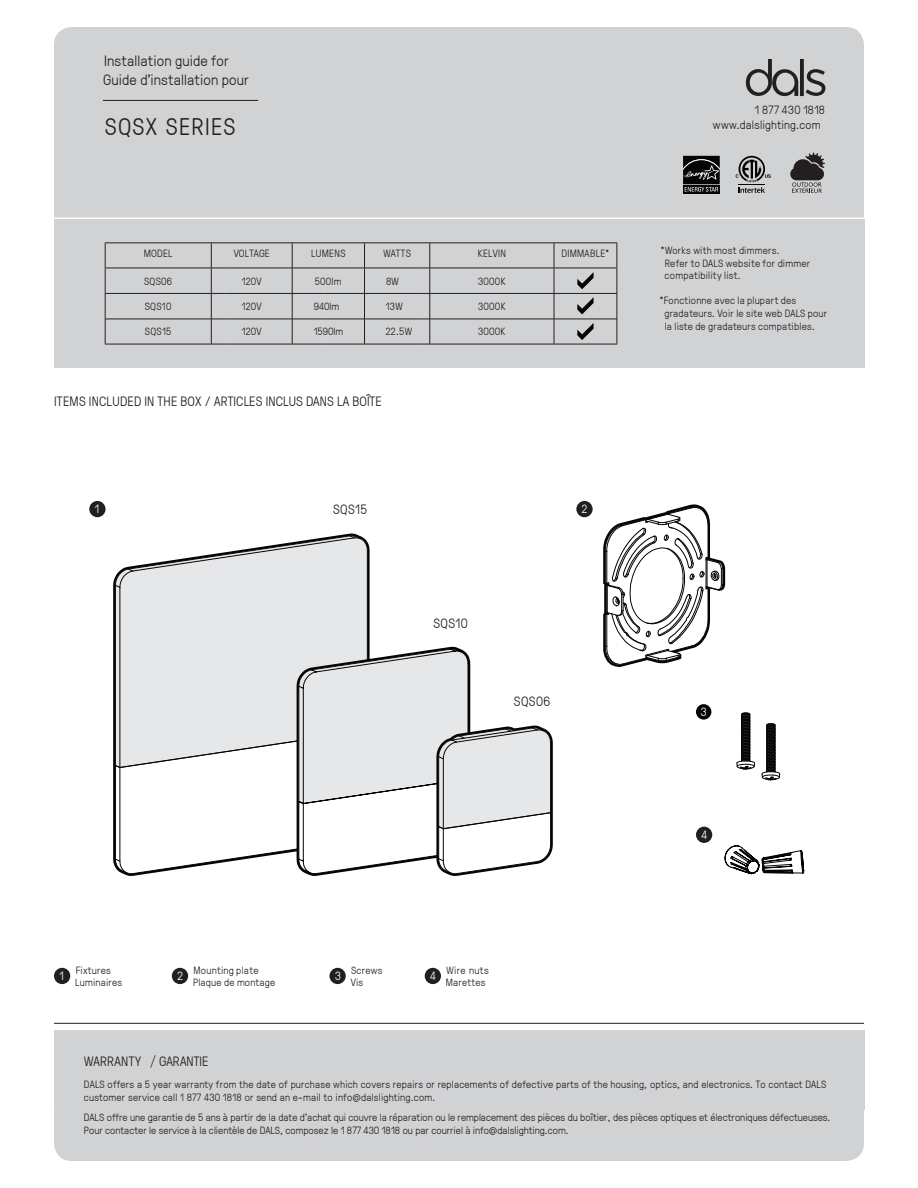
<style>
.page{position:relative;width:918px;height:1188px;background:#fff}
.page>*{position:absolute;margin:0;border:0;box-sizing:border-box;transform-origin:0 0}
.t1{font:700 24px "GT Pressura";letter-spacing:.05em;color:#231f20}
.t2{font:italic 700 15px "GT Pressura";letter-spacing:.01em;color:#231f20}
.t3{font:700 15px "GT Pressura";letter-spacing:.005em;color:#231f20}
.t4{font:italic 700 13.5px "GT Pressura";letter-spacing:.01em;color:#231f20}
.t5{font:700 13.5px "GT Pressura";letter-spacing:.025em;color:#231f20}
.t6{font:12px/15px "GT Pressura";letter-spacing:.015em;color:#231f20}
.t7{font:700 12px "GT Pressura";color:#fff}
.t8{font:300 10.5px/12.6px "GT Pressura";letter-spacing:.015em;color:#231f20}
.t9{font:italic 300 10.5px/12.6px "GT Pressura";color:#231f20}
.t10{font:italic 300 10.5px/12.6px "GT Pressura";letter-spacing:.02em;color:#231f20}
.t11{font:700 10.5px "GT Pressura";letter-spacing:.025em;color:#231f20}
.t12{font:300 10.5px "GT Pressura";letter-spacing:.04em;color:#231f20}
.s1{font-style:normal}
.s2{font-family:"Clan";font-weight:400}
.s3{font-style:italic}
</style>
<div class="page">
<div style="left:54px;top:219px;width:810px;height:148px;background:#d1d2d4"></div>
<div style="left:54px;top:27px;width:810px;height:268px;background:#d1d2d4;border-radius:18px"></div>
<hr style="left:103px;top:100px;width:155px;height:1px;background:#231f20">
<div style="left:54px;top:1095px;width:810px;height:66px;background:#d1d2d4;border-radius:18px"></div>
<hr style="left:54px;top:1023px;width:810px;height:1px;background:#231f20">
<div style="left:54px;top:1030px;width:810px;height:80px;background:#d1d2d4"></div>
<svg style="left:746px;top:59px;width:52px;height:37px"></svg>
<svg style="left:800px;top:59px;width:4px;height:37px"></svg>
<svg style="left:806px;top:69px;width:19px;height:27px"></svg>
<hr style="left:54px;top:218px;width:810px;height:1px;background:#fff">
<hr style="left:105px;top:242px;width:120px;height:1px;background:#231f20">
<hr style="left:225px;top:242px;width:98px;height:1px;background:#231f20">
<hr style="left:323px;top:242px;width:98px;height:1px;background:#231f20">
<hr style="left:421px;top:242px;width:98px;height:1px;background:#231f20">
<hr style="left:519px;top:242px;width:98px;height:1px;background:#231f20">
<hr style="left:105px;top:268px;width:120px;height:1px;background:#231f20">
<hr style="left:225px;top:268px;width:98px;height:1px;background:#231f20">
<hr style="left:323px;top:268px;width:98px;height:1px;background:#231f20">
<hr style="left:421px;top:268px;width:98px;height:1px;background:#231f20">
<hr style="left:519px;top:268px;width:98px;height:1px;background:#231f20">
<hr style="left:105px;top:293px;width:120px;height:1px;background:#231f20">
<hr style="left:225px;top:293px;width:98px;height:1px;background:#231f20">
<hr style="left:323px;top:293px;width:98px;height:1px;background:#231f20">
<hr style="left:421px;top:293px;width:98px;height:1px;background:#231f20">
<hr style="left:519px;top:293px;width:98px;height:1px;background:#231f20">
<hr style="left:105px;top:319px;width:120px;height:1px;background:#231f20">
<hr style="left:225px;top:319px;width:98px;height:1px;background:#231f20">
<hr style="left:323px;top:319px;width:98px;height:1px;background:#231f20">
<hr style="left:421px;top:319px;width:98px;height:1px;background:#231f20">
<hr style="left:519px;top:319px;width:98px;height:1px;background:#231f20">
<svg style="left:736px;top:156px;width:35px;height:37px"></svg>
<div style="left:683px;top:185px;width:37px;height:8px;background:#040503"></div>
<svg style="left:683px;top:156px;width:37px;height:36px"></svg>
<svg style="left:790px;top:153px;width:35px;height:40px"></svg>
<div style="left:172px;top:968px;width:16px;height:16px;background:#231f20;border-radius:50%"></div>
<div style="left:54px;top:968px;width:16px;height:16px;background:#231f20;border-radius:50%"></div>
<div style="left:329px;top:968px;width:17px;height:16px;background:#231f20;border-radius:50%"></div>
<div style="left:425px;top:968px;width:16px;height:16px;background:#231f20;border-radius:50%"></div>
<div style="left:116px;top:588px;width:251px;height:59px;background:#e6e7e9"></div>
<hr style="left:115px;top:585px;width:1px;height:180px;background:#050504">
<hr style="left:120px;top:587px;width:1px;height:180px;background:#050504">
<hr style="left:367px;top:550px;width:1px;height:180px;background:#050504">
<svg style="left:114px;top:535px;width:254px;height:53px"></svg>
<svg style="left:114px;top:647px;width:439px;height:229px"></svg>
<div style="left:89px;top:501px;width:17px;height:16px;background:#231f20;border-radius:50%"></div>
<svg style="left:105px;top:243px;width:1px;height:101px"></svg>
<svg style="left:211px;top:243px;width:1px;height:101px"></svg>
<svg style="left:364px;top:243px;width:1px;height:101px"></svg>
<svg style="left:429px;top:243px;width:1px;height:101px"></svg>
<svg style="left:554px;top:243px;width:1px;height:101px"></svg>
<svg style="left:617px;top:243px;width:1px;height:101px"></svg>
<hr style="left:105px;top:344px;width:120px;height:1px;background:#231f20">
<hr style="left:225px;top:344px;width:98px;height:1px;background:#231f20">
<hr style="left:323px;top:344px;width:98px;height:1px;background:#231f20">
<hr style="left:421px;top:344px;width:98px;height:1px;background:#231f20">
<hr style="left:519px;top:344px;width:98px;height:1px;background:#231f20">
<svg style="left:292px;top:243px;width:1px;height:101px"></svg>
<svg style="left:577px;top:272px;width:17px;height:17px"></svg>
<svg style="left:577px;top:297px;width:17px;height:17px"></svg>
<svg style="left:577px;top:323px;width:17px;height:17px"></svg>
<div style="left:696px;top:704px;width:15px;height:16px;background:#050504;border-radius:50%"></div>
<svg style="left:736px;top:712px;width:19px;height:57px"></svg>
<svg style="left:762px;top:723px;width:18px;height:57px"></svg>
<svg style="left:724px;top:845px;width:80px;height:30px"></svg>
<div style="left:696px;top:827px;width:16px;height:16px;background:#231f20;border-radius:50%"></div>
<div style="left:576px;top:501px;width:17px;height:16px;background:#231f20;border-radius:50%"></div>
<svg style="left:603px;top:504px;width:123px;height:163px"></svg>
<h2 class="t3" style="left:104px;top:53px;width:127px">Installation guide for</h2>
<h2 class="t2" style="left:103px;top:72px;width:147px">Guide d'installation pour</h2>
<h1 class="t1" style="left:105px;top:113px;width:132px">SQSX SERIES</h1>
<p class="t11" style="left:144px;top:248px;width:31px">MODEL</p>
<p class="t11" style="left:311px;top:248px;width:36px">LUMENS</p>
<p class="t11" style="left:383px;top:248px;width:29px">WATTS</p>
<p class="t11" style="left:478px;top:248px;width:30px">KELVIN</p>
<p class="t11" style="left:562px;top:248px;width:49px">DIMMABLE*</p>
<p class="t11" style="left:144px;top:275px;width:30px">SQS06</p>
<p class="t8" style="left:315px;top:276px;width:28px">500lm</p>
<p class="t8" style="left:386px;top:276px;width:14px">8W</p>
<p class="t8" style="left:478px;top:276px;width:29px">3000K</p>
<p class="t11" style="left:145px;top:301px;width:28px">SQS10</p>
<p class="t8" style="left:314px;top:301px;width:27px">940lm</p>
<p class="t8" style="left:386px;top:301px;width:18px">13W</p>
<p class="t8" style="left:478px;top:301px;width:29px">3000K</p>
<p class="t11" style="left:234px;top:248px;width:38px">VOLTAGE</p>
<p class="t8" style="left:242px;top:276px;width:21px">120V</p>
<p class="t8" style="left:242px;top:301px;width:21px">120V</p>
<p class="t11" style="left:145px;top:326px;width:28px">SQS15</p>
<p class="t8" style="left:242px;top:326px;width:21px">120V</p>
<p class="t8" style="left:314px;top:326px;width:31px">1590lm</p>
<p class="t8" style="left:386px;top:326px;width:28px">22.5W</p>
<p class="t8" style="left:478px;top:326px;width:29px">3000K</p>
<p class="t4" style="left:54px;top:394px;width:329px"><span class="s1">ITEMS INCLUDED IN THE BOX /</span> ARTICLES INCLUS DANS LA BOŒTE</p>
<p class="t7" style="left:95px;top:502px;width:6px">1</p>
<p class="t5" style="left:333px;top:502px;width:36px">SQS15</p>
<p class="t5" style="left:433px;top:616px;width:36px">SQS10</p>
<p class="t7" style="left:582px;top:502px;width:7px">2</p>
<p class="t5" style="left:514px;top:694px;width:38px">SQS06</p>
<p class="t7" style="left:60px;top:969px;width:6px">1</p>
<p class="t8" style="left:76px;top:965px;width:37px">Fixtures</p>
<p class="t10" style="left:75px;top:977px;width:49px">Luminaires</p>
<p class="t7" style="left:177px;top:969px;width:7px">2</p>
<p class="t8" style="left:194px;top:965px;width:67px">Mounting plate</p>
<p class="t10" style="left:193px;top:977px;width:84px">Plaque de montage</p>
<p class="t5" style="left:84px;top:1054px;width:126px">WARRANTY <span class="s2">/</span> <span class="s3">GARANTIE</span></p>
<p class="t7" style="left:335px;top:969px;width:7px">3</p>
<p class="t8" style="left:351px;top:965px;width:33px">Screws</p>
<p class="t9" style="left:351px;top:977px;width:14px">Vis</p>
<p class="t7" style="left:430px;top:969px;width:7px">4</p>
<p class="t12" style="left:446px;top:966px;width:44px">Wire nuts</p>
<p class="t10" style="left:446px;top:977px;width:41px">Marettes</p>
<p class="t6" style="left:713px;top:104px;width:114px;text-indent:42px">1 877 430 1818 www.dalslighting.com</p>
<p class="t8" style="left:665px;top:245px;width:147px;text-indent:-4px">*Works with most dimmers.<br>Refer to DALS website for dimmer compatibility list.</p>
<p class="t10" style="left:664px;top:295px;width:164px;text-indent:-4px">*Fonctionne avec la plupart des gradateurs. Voir le site web DALS pour la liste de gradateurs compatibles.</p>
<p class="t7" style="left:701px;top:705px;width:7px">3</p>
<p class="t7" style="left:702px;top:828px;width:7px">4</p>
<p class="t8" style="left:84px;top:1079px;width:744px">DALS offers a 5 year warranty from the date of purchase which covers repairs or replacements of defective parts of the housing, optics, and electronics. To contact DALS customer service call 1 877 430 1818 or send an e-mail to info@dalslighting.com.</p>
<p class="t9" style="left:84px;top:1112px;width:748px">DALS offre une garantie de 5 ans ‡ partir de la date díachat qui couvre la rÈparation ou le remplacement des piËces du boÓtier, des piËces optiques et Èlectroniques dÈfectueuses.<br>Pour contacter le service ‡ la clientËle de DALS, composez le 1 877 430 1818 ou par courriel ‡ info@dalslighting.com.</p>
</div>
